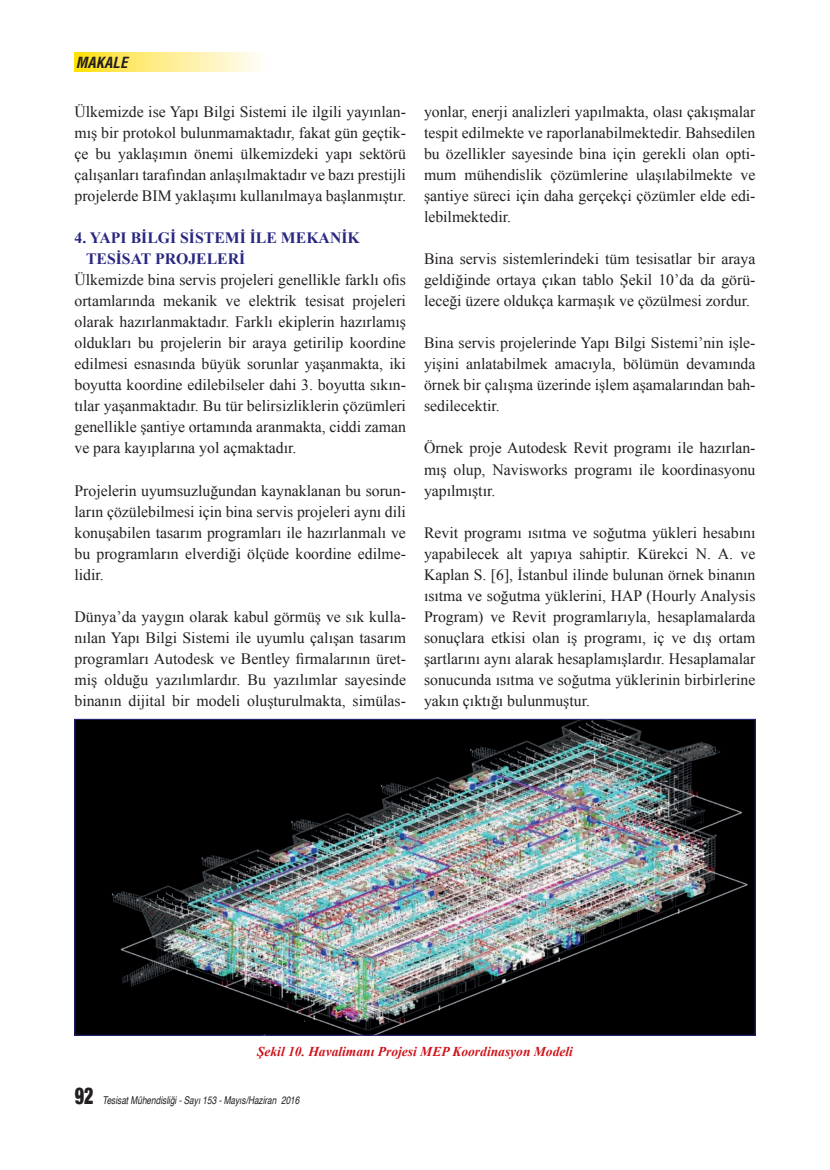
<style>
.page{position:relative;width:830px;height:1170px;background:#fff}
.page>*{position:absolute;margin:0;border:0;box-sizing:border-box;transform-origin:0 0}
.t1{font:15.75px/21px "Times New Roman";color:#231f20;text-align:justify}
.t2{font:700 15.75px "Times New Roman";color:#292780}
.t3{font:italic 700 condensed 15px "Helvetica CE";color:#231f20}
.t4{font:italic 700 13.5px "Times New Roman";color:#cd151d}
.t5{font:italic 10.8px "Helvetica";color:#231f20;scale:.77 1}
.s1{font-family:"Helvetica Neue";font-weight:900;font-style:normal;font-stretch:condensed;font-size:23.4px}
</style>
<div class="page">
<svg style="left:75px;top:52px;width:184px;height:19px;background:#feee8b"></svg>
<img style="left:76px;top:721px;width:677px;height:312px">
<p class="t3" style="left:76px;top:53px;width:53px">MAKALE</p>
<p class="t1" style="left:74px;top:101px;width:333px">Ülkemizde ise Yapı Bilgi Sistemi ile ilgili yayınlan&shy;mış bir protokol bulunmamaktadır, fakat gün geçtik&shy;çe bu yaklaşımın önemi ülkemizdeki yapı sektörü çalışanları tarafından anlaşılmaktadır ve bazı prestijli projelerde BIM yaklaşımı kullanılmaya başlanmıştır.</p>
<p class="t2" style="left:74px;top:227px;width:287px">4. YAPI BİLGİ SİSTEMİ İLE MEKANİK</p>
<p class="t2" style="left:86px;top:248px;width:161px">TESİSAT PROJELERİ</p>
<p class="t1" style="left:74px;top:269px;width:333px">Ülkemizde bina servis projeleri genellikle farklı ofis ortamlarında mekanik ve elektrik tesisat projeleri olarak hazırlanmaktadır. Farklı ekiplerin hazırlamış oldukları bu projelerin bir araya getirilip koordine edilmesi esnasında büyük sorunlar yaşanmakta, iki boyutta koordine edilebilseler dahi 3. boyutta sıkın&shy;tılar yaşanmaktadır. Bu tür belirsizliklerin çözümleri genellikle şantiye ortamında aranmakta, ciddi zaman ve para kayıplarına yol açmaktadır.</p>
<p class="t1" style="left:74px;top:479px;width:333px">Projelerin uyumsuzluğundan kaynaklanan bu sorun&shy;ların çözülebilmesi için bina servis projeleri aynı dili konuşabilen tasarım programları ile hazırlanmalı ve bu programların elverdiği ölçüde koordine edilme&shy;lidir.</p>
<p class="t1" style="left:74px;top:605px;width:333px">Dünya’da yaygın olarak kabul görmüş ve sık kulla&shy;nılan Yapı Bilgi Sistemi ile uyumlu çalışan tasarım programları Autodesk ve Bentley firmalarının üret&shy;miş olduğu yazılımlardır. Bu yazılımlar sayesinde binanın dijital bir modeli oluşturulmakta, simülas-</p>
<p class="t1" style="left:424px;top:101px;width:333px">yonlar, enerji analizleri yapılmakta, olası çakışmalar tespit edilmekte ve raporlanabilmektedir. Bahsedilen bu özellikler sayesinde bina için gerekli olan opti&shy;mum mühendislik çözümlerine ulaşılabilmekte ve şantiye süreci için daha gerçekçi çözümler elde edi&shy;lebilmektedir.</p>
<p class="t1" style="left:424px;top:248px;width:333px">Bina servis sistemlerindeki tüm tesisatlar bir araya geldiğinde ortaya çıkan tablo Şekil 10’da da görü&shy;leceği üzere oldukça karmaşık ve çözülmesi zordur.</p>
<p class="t1" style="left:424px;top:332px;width:333px">Bina servis projelerinde Yapı Bilgi Sistemi’nin işle&shy;yişini anlatabilmek amacıyla, bölümün devamında örnek bir çalışma üzerinde işlem aşamalarından bah&shy;sedilecektir.</p>
<p class="t1" style="left:424px;top:437px;width:333px">Örnek proje Autodesk Revit programı ile hazırlan&shy;mış olup, Navisworks programı ile koordinasyonu yapılmıştır.</p>
<p class="t1" style="left:424px;top:521px;width:333px">Revit programı ısıtma ve soğutma yükleri hesabını yapabilecek alt yapıya sahiptir. Kürekci N. A. ve Kaplan S. [6], İstanbul ilinde bulunan örnek binanın ısıtma ve soğutma yüklerini, HAP (Hourly Analysis Program) ve Revit programlarıyla, hesaplamalarda sonuçlara etkisi olan iş programı, iç ve dış ortam şartlarını aynı alarak hesaplamışlardır. Hesaplamalar sonucunda ısıtma ve soğutma yüklerinin birbirlerine yakın çıktığı bulunmuştur.</p>
<p class="t4" style="left:257px;top:1041px;width:317px">Şekil 10. Havalimanı Projesi MEP Koordinasyon Modeli</p>
<p class="t5" style="left:75px;top:1092px;width:293px"><span class="s1">92</span> Tesisat Mühendisliği - Sayı 153 - Mayıs/Haziran 2016</p>
</div>
